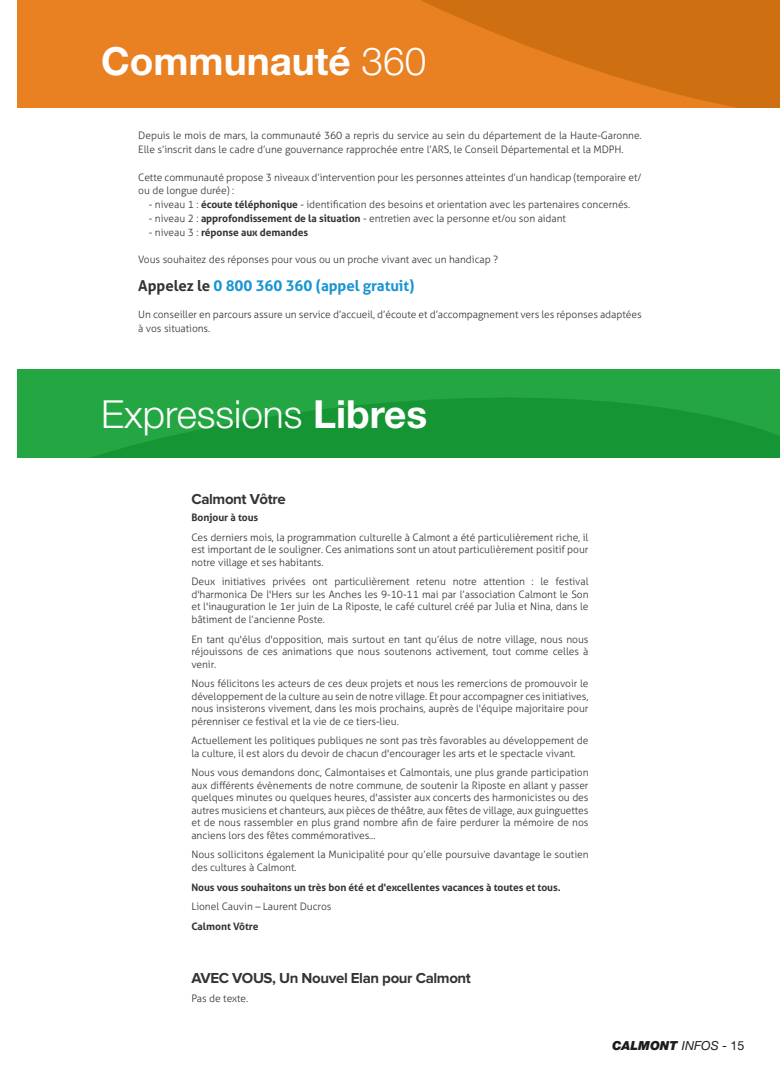
<style>
.page{position:relative;width:780px;height:1088px;background:#fff}
.page>*{position:absolute;margin:0;border:0;box-sizing:border-box;transform-origin:0 0}
.t1{font:300 38.75px "Helvetica Neue LT Std";color:#fff}
.t2{font:700 38.75px "Helvetica Neue LT Std";color:#fff}
.t3{font:700 15px "Proxima Nova";letter-spacing:-.025em;color:#343433}
.t4{font:700 15px "Aller";letter-spacing:-.005em;color:#1895d3}
.t5{font:italic 900 12.5px "Helvetica Neue LT Std";color:#1d1d1b}
.t6{font:300 10.25px/12.5px "Aller";letter-spacing:-.005em;color:#343433;text-align:justify}
.t7{font:700 10.25px "Aller";letter-spacing:-.005em;color:#343433}
.s1{font-weight:300}
.s2{font-weight:700}
.s3{color:#343433}
.s4{font-weight:400}
.s5{font-weight:400;font-style:normal}
</style>
<div class="page">
<svg style="left:18px;top:369px;width:762px;height:89px;fill:#24a642"></svg>
<svg style="left:18px;top:0;width:762px;height:107px;fill:#e98122"></svg>
<h1 class="t2" style="left:101px;top:37px;width:327px">Communauté <span class="s1">360</span></h1>
<p class="t6" style="left:138px;top:129px;width:505px;line-height:13.8px">Depuis le mois de mars, la communauté 360 a repris du service au sein du département de la Haute-Garonne.<br>Elle s’inscrit dans le cadre d’une gouvernance rapprochée entre l’ARS, le Conseil Départemental et la MDPH.</p>
<p class="t6" style="left:138px;top:170px;width:505px;line-height:13.8px">Cette communauté propose 3 niveaux d’intervention pour les personnes atteintes d’un handicap (temporaire et/ ou de longue durée) :</p>
<p class="t6" style="left:149px;top:198px;width:483px">- niveau 1 : <span class="s2">écoute téléphonique</span> - identification des besoins et orientation avec les partenaires concernés.</p>
<p class="t6" style="left:149px;top:212px;width:418px">- niveau 2 : <span class="s2">approfondissement de la situation</span> - entretien avec la personne et/ou son aidant</p>
<p class="t7" style="left:149px;top:226px;width:161px"><span class="s1">- niveau 3 :</span> réponse aux demandes</p>
<p class="t6" style="left:138px;top:253px;width:361px">Vous souhaitez des réponses pour vous ou un proche vivant avec un handicap ?</p>
<h2 class="t4" style="left:138px;top:276px;width:278px"><span class="s3">Appelez le</span> 0 800 360 360 (appel gratuit)</h2>
<p class="t6" style="left:138px;top:308px;width:505px;line-height:13.8px">Un conseiller en parcours assure un service d’accueil, d’écoute et d’accompagnement vers les réponses adaptées à vos situations.</p>
<h1 class="t1" style="left:101px;top:390px;width:327px">Expressions <span class="s2">Libres</span></h1>
<h2 class="t3" style="left:191px;top:492px;width:96px">Calmont Vôtre</h2>
<p class="t7" style="left:191px;top:511px;width:68px">Bonjour à tous</p>
<p class="t6" style="left:191px;top:531px;width:398px">Ces derniers mois, la programmation culturelle à Calmont a été particulièrement riche, il est important de le souligner. Ces animations sont un atout particulièrement positif pour notre village et ses habitants.</p>
<p class="t6" style="left:191px;top:575px;width:398px">Deux initiatives privées ont particulièrement retenu notre attention : le festival d'harmonica De l'Hers sur les Anches les 9-10-11 mai par l’association Calmont le Son et l'inauguration le 1er juin de La Riposte, le café culturel créé par Julia et Nina, dans le bâtiment de l’ancienne Poste.</p>
<p class="t6" style="left:191px;top:633px;width:398px">En tant qu'élus d'opposition, mais surtout en tant qu’élus de notre village, nous nous réjouissons de ces animations que nous soutenons activement, tout comme celles à venir.</p>
<p class="t6" style="left:191px;top:677px;width:398px">Nous félicitons les acteurs de ces deux projets et nous les remercions de promouvoir le développement de la culture au sein de notre village. Et pour accompagner ces initiatives, nous insisterons vivement, dans les mois prochains, auprès de l'équipe majoritaire pour pérenniser ce festival et la vie de ce tiers-lieu.</p>
<p class="t6" style="left:191px;top:734px;width:398px">Actuellement les politiques publiques ne sont pas très favorables au développement de la culture, il est alors du devoir de chacun d'encourager les arts et le spectacle vivant.</p>
<p class="t6" style="left:191px;top:766px;width:398px">Nous vous demandons donc, Calmontaises et Calmontais, une plus grande participation aux différents évènements de notre commune, de soutenir la Riposte en allant y passer quelques minutes ou quelques heures, d'assister aux concerts des harmonicistes ou des autres musiciens et chanteurs, aux pièces de théâtre, aux fêtes de village, aux guinguettes et de nous rassembler en plus grand nombre afin de faire perdurer la mémoire de nos anciens lors des fêtes commémoratives...</p>
<p class="t6" style="left:191px;top:848px;width:398px">Nous sollicitons également la Municipalité pour qu’elle poursuive davantage le soutien des cultures à Calmont.</p>
<p class="t7" style="left:191px;top:880px;width:371px">Nous vous souhaitons un très bon été et d'excellentes vacances à toutes et tous.</p>
<p class="t6" style="left:191px;top:900px;width:141px">Lionel Cauvin – Laurent Ducros</p>
<p class="t7" style="left:191px;top:920px;width:69px">Calmont Vôtre</p>
<h2 class="t3" style="left:191px;top:971px;width:281px">AVEC VOUS, Un Nouvel Elan pour Calmont</h2>
<p class="t6" style="left:191px;top:992px;width:58px">Pas de texte.</p>
<p class="t5" style="left:612px;top:1038px;width:134px">CALMONT <span class="s4">INFOS</span> <span class="s5">- 15</span></p>
</div>
